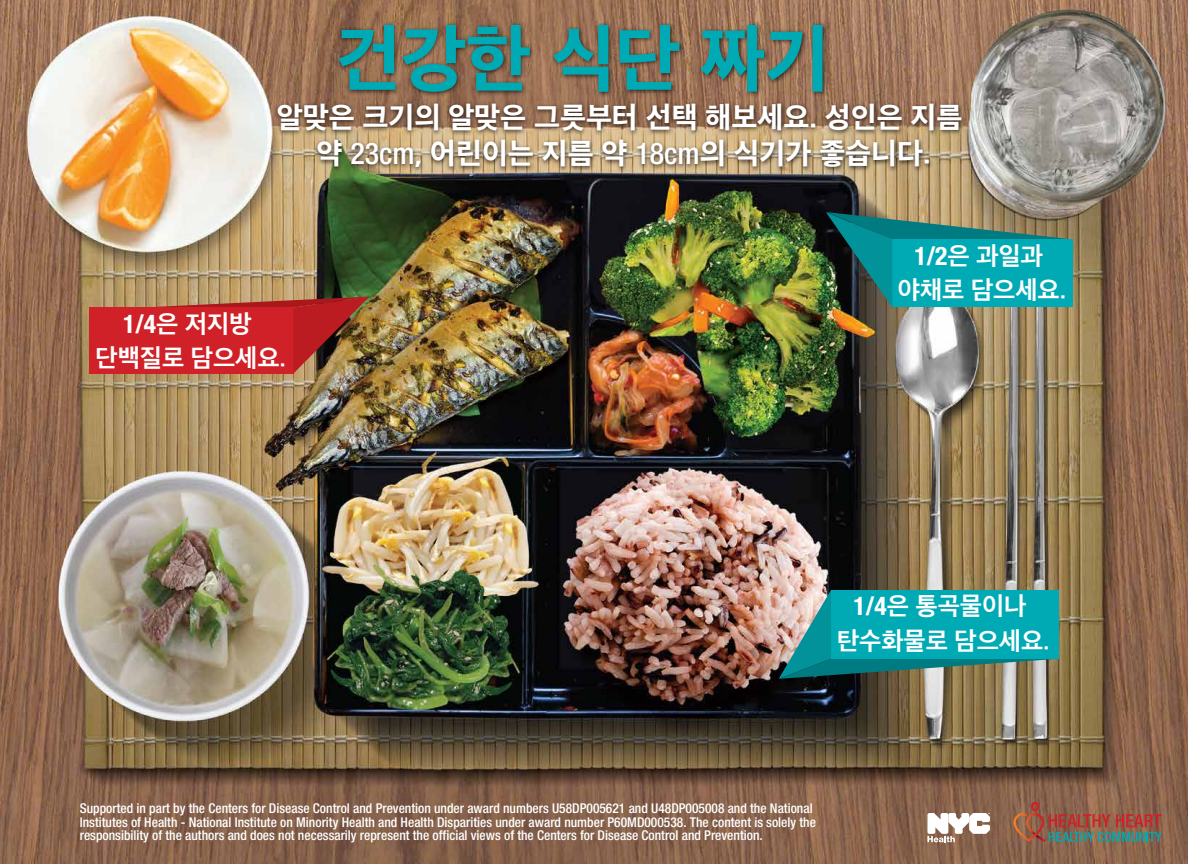
<style>
.page{position:relative;width:1188px;height:864px;background:#fff}
.page>*{position:absolute;margin:0;border:0;box-sizing:border-box;transform-origin:0 0}
.t1{font:800 75px "Apple SD Gothic Neo";color:#00aab4}
.t2{font:800 30px/36px "Apple SD Gothic Neo";color:#fff;text-align:center}
.t3{font:700 25.65px/34.5px "Apple SD Gothic Neo";color:#fff;text-align:center}
.t4{font:500 condensed 13.5px/13.5px "Helvetica Neue";color:#fff}
.s1{font-family:"Helvetica Neue";font-weight:500;font-stretch:condensed}
.s2{font-family:"Helvetica Neue";font-stretch:condensed}
</style>
<div class="page">
<img style="left:0;top:0;width:1188px;height:864px">
<svg style="left:779px;top:590px;width:280px;height:89px;background:#239fa3"></svg>
<svg style="left:826px;top:212px;width:247px;height:95px;background:#1c8c8d"></svg>
<div style="left:89px;top:308px;width:204px;height:66px;background:#cf2127"></div>
<svg style="left:139px;top:297px;width:231px;height:77px"></svg>
<img style="left:270px;top:99px;width:707px;height:80px">
<img style="left:331px;top:20px;width:506px;height:88px">
<svg style="left:1014px;top:802px;width:148px;height:40px;background:#8a614f"></svg>
<svg style="left:927px;top:813px;width:63px;height:29px"></svg>
<h1 class="t1" style="left:336px;top:26px;width:495px">건강한 식단 짜기</h1>
<h2 class="t2" style="left:277px;top:101px;width:687px">알맞은 크기의 알맞은 그릇부터 선택 해보세요. 성인은 지름 약 <span class="s1">23cm</span>, 어린이는 지름 약 <span class="s1">18cm</span>의 식기가 좋습니다.</h2>
<h3 class="t3" style="left:96px;top:308px;width:192px"><span class="s2">1/4</span>은 저지방 단백질로 담으세요.</h3>
<h3 class="t3" style="left:898px;top:240px;width:170px"><span class="s2">1/2</span>은 과일과 야채로 담으세요.</h3>
<h3 class="t3" style="left:837px;top:590px;width:214px"><span class="s2">1/4</span>은 통곡물이나 탄수화물로 담으세요.</h3>
<p class="t4" style="left:80px;top:801px;width:738px">Supported in part by the Centers for Disease Control and Prevention under award numbers U58DP005621 and U48DP005008 and the National<br>Institutes of Health - National Institute on Minority Health and Health Disparities under award number P60MD000538. The content is solely the responsibility of the authors and does not necessarily represent the official views of the Centers for Disease Control and Prevention.</p>
</div>
